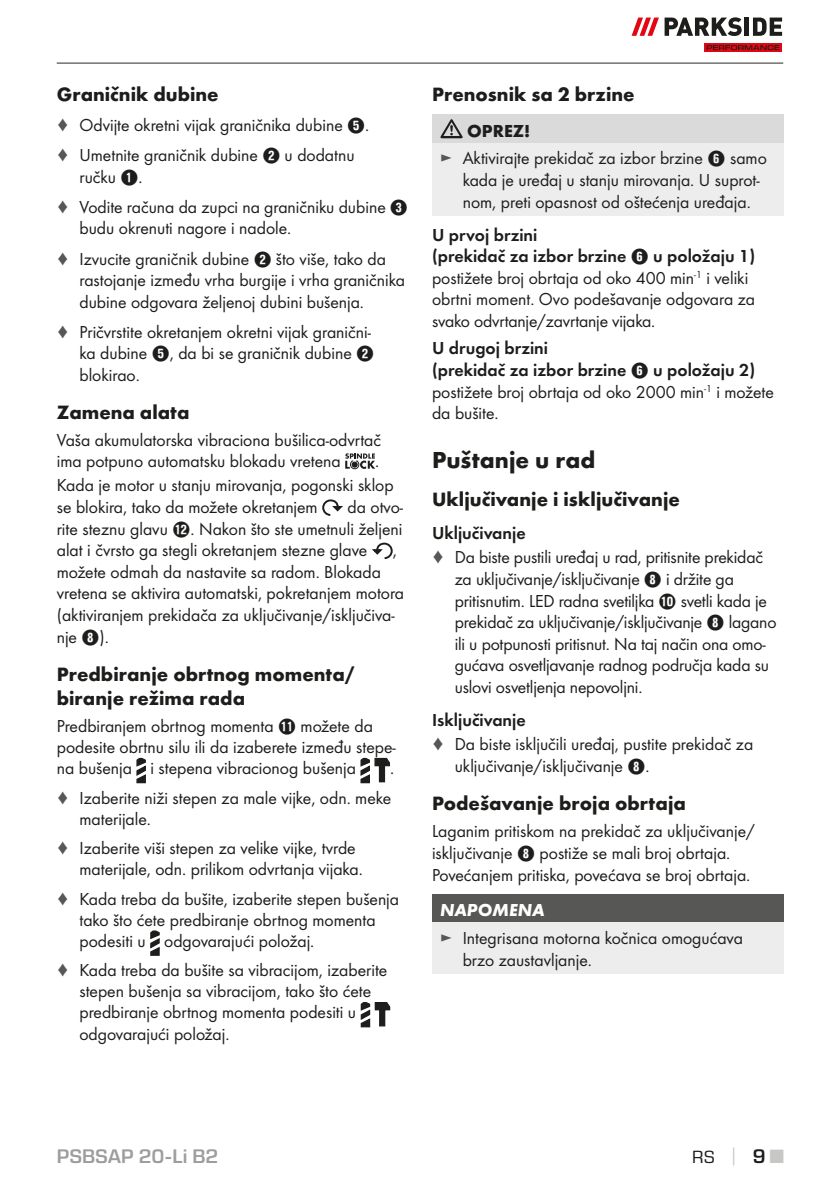
<style>
.page{position:relative;width:840px;height:1191px;background:#fff}
.page>*{position:absolute;margin:0;border:0;box-sizing:border-box;transform-origin:0 0}
.t1{font:700 24px "Futura";color:#1d1d1b}
.t2{font:700 20px/24px "Futura";color:#1d1d1b}
.t3{font:600 20px "Eurostile Next LT Pro";color:#9d9d9d}
.t4{font:18px/21.6px "Futura Boo";color:#1d1d1b}
.t5{font:18px/21.6px "Futura Dem";color:#1d1d1b}
.t6{font:italic 700 18px "Futura";color:#fff}
.t7{font:700 18px "Futura";color:#1d1d1b}
.t8{font:18px "Eurostile Next LT Pro";color:#1d1d1b}
.s1{color:#575756}
.s2{font-family:"Hako PI Nummern"}
.s3{font-family:"Futura";font-weight:700;color:#c7c7c6}
.s4{font-weight:600;font-size:20px}
.s5{font-family:"Futura";font-weight:700;font-size:20px;color:#c7c7c6}
</style>
<div class="page">
<hr style="left:57px;top:62px;width:725px;height:2px;background:#70706f">
<svg style="left:704px;top:43px;width:77px;height:9px"></svg>
<svg style="left:706px;top:45px;width:73px;height:5px"></svg>
<svg style="left:631px;top:18px;width:27px;height:18px"></svg>
<svg style="left:664px;top:17px;width:77px;height:19px"></svg>
<hr style="left:744px;top:18px;width:4px;height:18px;background:#1d1d1b">
<svg style="left:753px;top:18px;width:28px;height:18px"></svg>
<svg style="left:345px;top:453px;width:30px;height:16px"></svg>
<svg style="left:322px;top:499px;width:21px;height:17px"></svg>
<svg style="left:372px;top:542px;width:20px;height:17px"></svg>
<svg style="left:136px;top:758px;width:10px;height:25px"></svg>
<svg style="left:360px;top:758px;width:30px;height:25px"></svg>
<svg style="left:150px;top:930px;width:10px;height:25px"></svg>
<svg style="left:360px;top:1002px;width:30px;height:25px"></svg>
<div style="left:432px;top:115px;width:350px;height:28px;background:#dadada"></div>
<div style="left:432px;top:143px;width:350px;height:73px;background:#ededed"></div>
<svg style="left:440px;top:119px;width:22px;height:19px"></svg>
<div style="left:432px;top:894px;width:350px;height:28px;background:#575756"></div>
<div style="left:432px;top:922px;width:350px;height:51px;background:#ededed"></div>
<p class="t2" style="left:57px;top:82px;width:163px">Graničnik dubine</p>
<p class="t4" style="left:57px;top:110px;width:311px;line-height:30px"><span class="s1">♦</span> Odvijte okretni vijak graničnika dubine <span class="s2">5</span>. <span class="s1">♦</span> Umetnite graničnik dubine <span class="s2">2</span> u dodatnu</p>
<p class="t4" style="left:57px;top:162px;width:352px;line-height:30px;text-indent:23px">ručku <span class="s2">1</span>.<br><span class="s1">♦</span> Vodite računa da zupci na graničniku dubine <span class="s2">3</span></p>
<p class="t4" style="left:57px;top:213px;width:330px;line-height:30px;text-indent:23px">budu okrenuti nagore i nadole.<br><span class="s1">♦</span> Izvucite graničnik dubine <span class="s2">2</span> što više, tako da</p>
<p class="t4" style="left:79px;top:269px;width:327px">rastojanje između vrha burgije i vrha graničnika dubine odgovara željenoj dubini bušenja.</p>
<p class="t4" style="left:79px;top:321px;width:296px;text-indent:-23px"><span class="s1">♦</span> Pričvrstite okretanjem okretni vijak granični&shy;ka dubine <span class="s2">5</span>, da bi se graničnik dubine <span class="s2">2 </span>blokirao.</p>
<p class="t2" style="left:57px;top:400px;width:134px">Zamena alata</p>
<p class="t4" style="left:57px;top:429px;width:326px;line-height:21px">Vaša akumulatorska vibraciona bušilica-odvrtač ima potpuno automatsku blokadu vretena</p>
<p class="t4" style="left:57px;top:448px;width:338px;line-height:24.4px;text-indent:318px">.<br>Kada je motor u stanju mirovanja, pogonski sklop</p>
<p class="t4" style="left:57px;top:496px;width:262px">se blokira, tako da možete okretanjem</p>
<p class="t4" style="left:57px;top:496px;width:347px;text-align:justify;text-indent:291px">da otvo&shy;rite steznu glavu <span class="s2">w</span>. Nakon što ste umetnuli željeni alat i čvrsto ga stegli okretanjem stezne glave</p>
<p class="t4" style="left:392px;top:539px;width:6px">,</p>
<p class="t4" style="left:57px;top:561px;width:349px">možete odmah da nastavite sa radom. Blokada vretena se aktivira automatski, pokretanjem motora (aktiviranjem prekidača za uključivanje/isključiva&shy;nje <span class="s2">8</span>).</p>
<p class="t2" style="left:57px;top:662px;width:299px">Predbiranje obrtnog momenta/ biranje režima rada</p>
<p class="t4" style="left:57px;top:715px;width:340px;line-height:21px">Predbiranjem obrtnog momenta <span class="s2">q</span> možete da podesite obrtnu silu ili da izaberete između stepe&shy;na bušenja i stepena vibracionog bušenja</p>
<p class="t4" style="left:57px;top:753px;width:336px;line-height:29.6px;text-align:right">.<br><span class="s1">♦</span> Izaberite niži stepen za male vijke, odn. meke</p>
<p class="t4" style="left:57px;top:803px;width:300px;line-height:29.6px;text-indent:23px">materijale.<br><span class="s1">♦</span> Izaberite viši stepen za velike vijke, tvrde</p>
<p class="t4" style="left:57px;top:854px;width:343px;line-height:29.6px;text-indent:23px">materijale, odn. prilikom odvrtanja vijaka.<br><span class="s1">♦</span> Kada treba da bušite, izaberite stepen bušenja</p>
<p class="t4" style="left:79px;top:909px;width:297px;line-height:21px">tako što ćete predbiranje obrtnog momenta podesiti u odgovarajući položaj.</p>
<p class="t4" style="left:79px;top:959px;width:309px;text-indent:-23px"><span class="s1">♦</span> Kada treba da bušite sa vibracijom, izaberite stepen bušenja sa vibracijom, tako što ćete predbiranje obrtnog momenta podesiti u odgovarajući položaj.</p>
<p class="t2" style="left:432px;top:82px;width:204px">Prenosnik sa 2 brzine</p>
<p class="t7" style="left:467px;top:120px;width:65px">OPREZ!</p>
<p class="t4" style="left:462px;top:147px;width:305px;text-indent:-23px"><span class="s1">►</span> Aktivirajte prekidač za izbor brzine <span class="s2">6</span> samo kada je uređaj u stanju mirovanja. U suprot&shy;nom, preti opasnost od oštećenja uređaja.</p>
<p class="t5" style="left:432px;top:224px;width:324px">U prvoj brzini<br>(prekidač za izbor brzine <span class="s2">6</span> u položaju 1)</p>
<p class="t4" style="left:432px;top:267px;width:324px">postižete broj obrtaja od oko 400 min<sup>-1</sup> i veliki obrtni moment. Ovo podešavanje odgovara za svako odvrtanje/zavrtanje vijaka.</p>
<p class="t5" style="left:432px;top:337px;width:324px">U drugoj brzini<br>(prekidač za izbor brzine <span class="s2">6</span> u položaju 2)</p>
<p class="t4" style="left:432px;top:380px;width:343px">postižete broj obrtaja od oko 2000 min<sup>-1</sup> i možete da bušite.</p>
<h1 class="t1" style="left:432px;top:445px;width:165px">Puštanje u rad</h1>
<p class="t2" style="left:432px;top:487px;width:249px">Uključivanje i isključivanje</p>
<p class="t5" style="left:432px;top:522px;width:95px">Uključivanje</p>
<p class="t4" style="left:454px;top:546px;width:323px;text-indent:-23px"><span class="s1">♦</span> Da biste pustili uređaj u rad, pritisnite prekidač za uključivanje/isključivanje <span class="s2">8</span> i držite ga pritisnutim. LED radna svetiljka <span class="s2">0</span> svetli kada je prekidač za uključivanje/isključivanje <span class="s2">8</span> lagano ili u potpunosti pritisnut. Na taj način ona omo&shy;gućava osvetljavanje radnog područja kada su uslovi osvetljenja nepovoljni.</p>
<p class="t5" style="left:432px;top:709px;width:95px">Isključivanje</p>
<p class="t4" style="left:454px;top:733px;width:300px;text-indent:-23px"><span class="s1">♦</span> Da biste isključili uređaj, pustite prekidač za uključivanje/isključivanje <span class="s2">8</span>.</p>
<p class="t2" style="left:432px;top:791px;width:255px">Podešavanje broja obrtaja</p>
<p class="t4" style="left:432px;top:820px;width:324px">Laganim pritiskom na prekidač za uključivanje/ isključivanje <span class="s2">8</span> postiže se mali broj obrtaja.<br>Povećanjem pritiska, povećava se broj obrtaja.</p>
<p class="t6" style="left:440px;top:898px;width:106px">NAPOMENA</p>
<p class="t4" style="left:462px;top:927px;width:281px;text-indent:-23px"><span class="s1">►</span> Integrisana motorna kočnica omogućava brzo zaustavljanje.</p>
<p class="t3" style="left:57px;top:1144px;width:163px">PSBSAP 20-Li B2</p>
<p class="t8" style="left:691px;top:1146px;width:93px">RS <span class="s3">│</span> <span class="s4">9</span><span class="s5">■</span></p>
</div>
